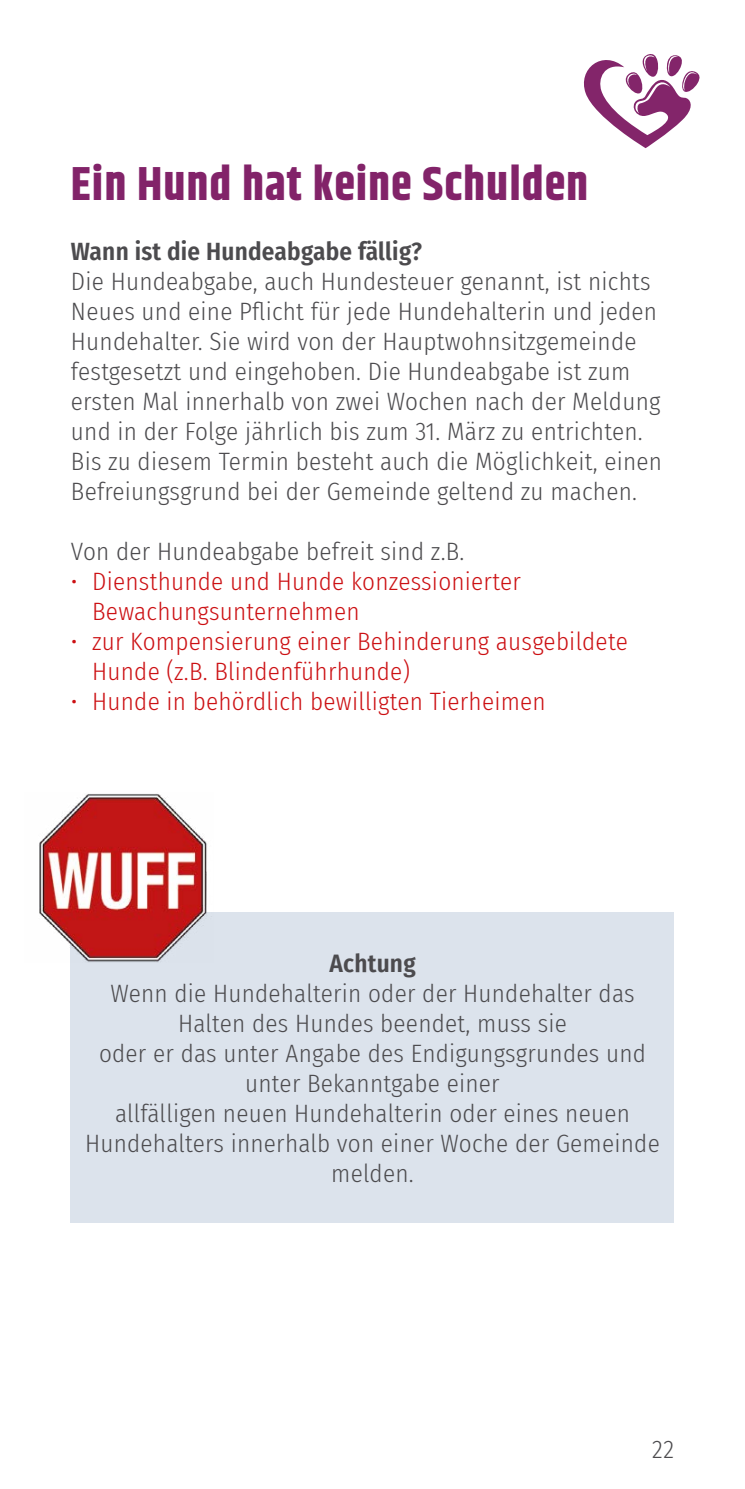
<style>
.page{position:relative;width:745px;height:1489px;background:#fff}
.page>*{position:absolute;margin:0;border:0;box-sizing:border-box;transform-origin:0 0}
.H1_Überschrift_lila{font:700 47.5px "Khand";letter-spacing:.02em;color:#822369}
.P_Fließtext{font:300 25px/30px "Fira Sans Condensed";letter-spacing:.01em;color:#4c4b4e}
.P_Achtung{font:300 25px/30px "Fira Sans Condensed";letter-spacing:.01em;color:#4c4b4e;text-align:center}
.t1{font:300 25px/30px "Fira Sans Condensed";letter-spacing:.01em;color:#cc1013}
.H2_Überschrift_fett{font:600 25px "Fira Sans Condensed";letter-spacing:.01em;color:#4c4b4e}
.s1{font-weight:600}
</style>
<div class="page">
<div style="left:71px;top:912px;width:602px;height:310px;background:#dce3ec"></div>
<svg style="left:583px;top:54px;width:117px;height:95px"></svg>
<img style="left:39px;top:794px;width:168px;height:168px">
<h1 class="H1_Überschrift_lila" style="left:71px;top:150px;width:518px">Ein Hund hat keine Schulden</h1>
<h2 class="H2_Überschrift_fett" style="left:71px;top:231px;width:352px">Wann ist die Hundeabgabe fällig?</h2>
<p class="P_Fließtext" style="left:71px;top:266px;width:592px">Die Hundeabgabe, auch Hundesteuer genannt, ist nichts Neues und eine Pflicht für jede Hundehalterin und jeden Hundehalter. Sie wird von der Hauptwohnsitzgemeinde festgesetzt und eingehoben. Die Hundeabgabe ist zum ersten Mal innerhalb von zwei Wochen nach der Meldung und in der Folge jährlich bis zum 31. März zu entrichten.<br>Bis zu diesem Termin besteht auch die Möglichkeit, einen Befreiungsgrund bei der Gemeinde geltend zu machen.</p>
<p class="P_Fließtext" style="left:71px;top:536px;width:395px">Von der Hundeabgabe befreit sind z.B.</p>
<p class="t1" style="left:92px;top:566px;width:430px;text-indent:-21px">• Diensthunde und Hunde konzessionierter<br>Bewachungsunternehmen</p>
<p class="t1" style="left:92px;top:626px;width:536px;text-indent:-21px">• zur Kompensierung einer Behinderung ausgebildete<br>Hunde (z.B. Blindenführhunde)</p>
<p class="t1" style="left:71px;top:686px;width:476px">• Hunde in behördlich bewilligten Tierheimen</p>
<p class="P_Achtung" style="left:85px;top:947px;width:575px"><span class="s1">Achtung<br></span>Wenn die Hundehalterin oder der Hundehalter das Halten des Hundes beendet, muss sie<br>oder er das unter Angabe des Endigungsgrundes und unter Bekanntgabe einer<br>allfälligen neuen Hundehalterin oder eines neuen Hundehalters innerhalb von einer Woche der Gemeinde melden.</p>
<p class="P_Fließtext" style="left:651px;top:1433px;width:23px">22</p>
</div>
